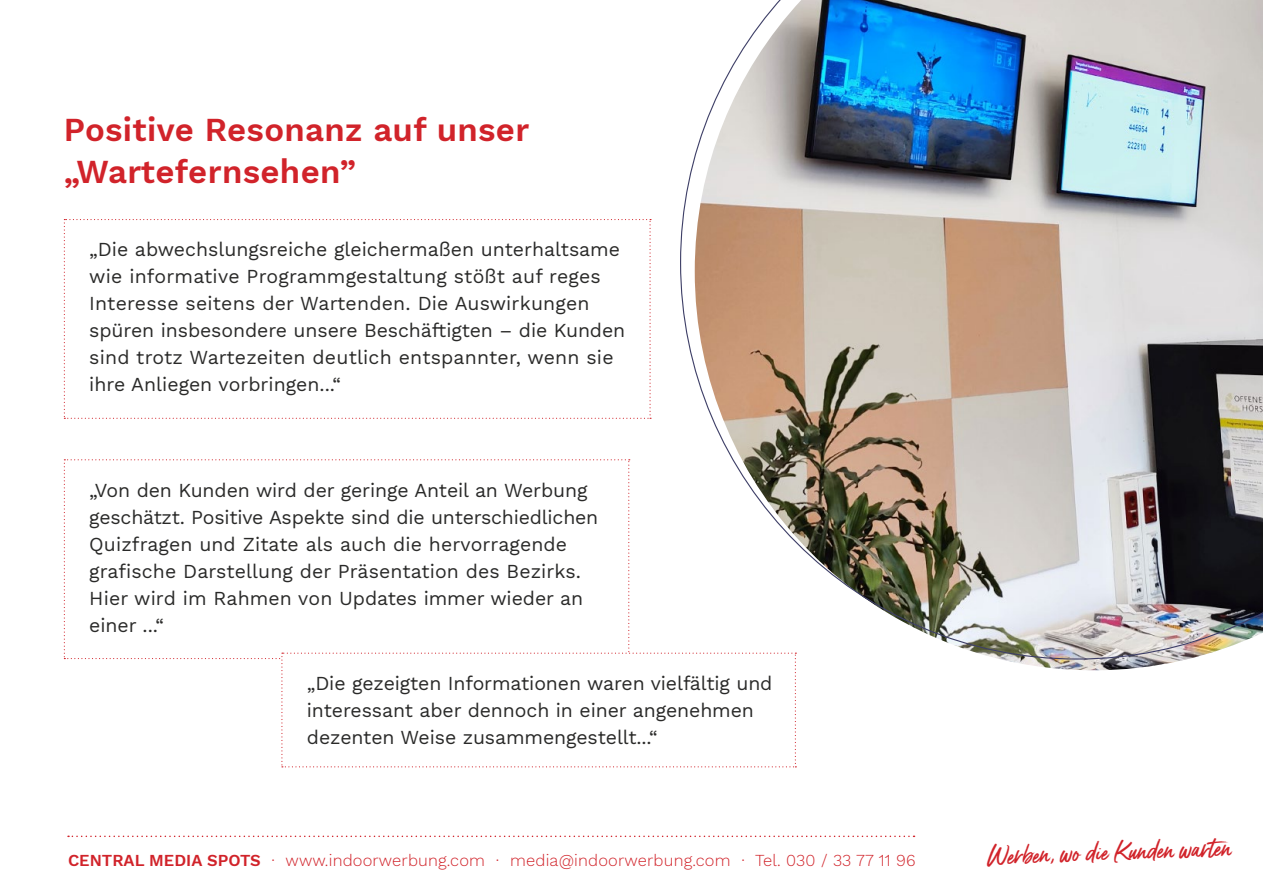
<style>
.page{position:relative;width:1263px;height:893px;background:#fff}
.page>*{position:absolute;margin:0;border:0;box-sizing:border-box;transform-origin:0 0}
.t1{font:600 33px "Work Sans";letter-spacing:.01em;color:#d1232a}
.t2{font:25.5px "Gotcha";color:#d1232a}
.t3{font:19.5px/27px "Work Sans";letter-spacing:-.005em;color:#2a2a29}
.t4{font:300 16.5px "Work Sans";letter-spacing:.01em;color:#d1232a}
.s1{font-weight:600}
</style>
<div class="page">
<svg style="left:64px;top:219px;width:587px;height:200px"></svg>
<svg style="left:64px;top:459px;width:732px;height:308px"></svg>
<svg style="left:68px;top:836px;width:846px;height:1px"></svg>
<img style="left:680px;top:0;width:583px;height:660px">
<p class="t1" style="left:64px;top:105px;width:467px">Positive Resonanz auf unser</p>
<p class="t1" style="left:64px;top:147px;width:294px">„Wartefernsehen”</p>
<p class="t3" style="left:89px;top:235px;width:537px">„Die abwechslungsreiche gleichermaßen unterhaltsame wie informative Programmgestaltung stößt auf reges Interesse seitens der Wartenden. Die Auswirkungen spüren insbesondere unsere Beschäftigten – die Kunden sind trotz Wartezeiten deutlich entspannter, wenn sie ihre Anliegen vorbringen...“</p>
<p class="t3" style="left:89px;top:476px;width:511px">„Von den Kunden wird der geringe Anteil an Werbung geschätzt. Positive Aspekte sind die unterschiedlichen Quizfragen und Zitate als auch die hervorragende grafische Darstellung der Präsentation des Bezirks.<br>Hier wird im Rahmen von Updates immer wieder an einer ...“</p>
<p class="t3" style="left:307px;top:669px;width:467px">„Die gezeigten Informationen waren vielfältig und interessant aber dennoch in einer angenehmen dezenten Weise zusammengestellt...“</p>
<p class="t4" style="left:68px;top:848px;width:849px"><span class="s1">CENTRAL MEDIA SPOTS</span> · www.indoorwerbung.com · media@indoorwerbung.com · Tel. 030 / 33 77 11 96</p>
<p class="t2" style="left:986px;top:839px;width:245px;rotate:-2deg">Werben, wo die Kunden warten</p>
</div>
